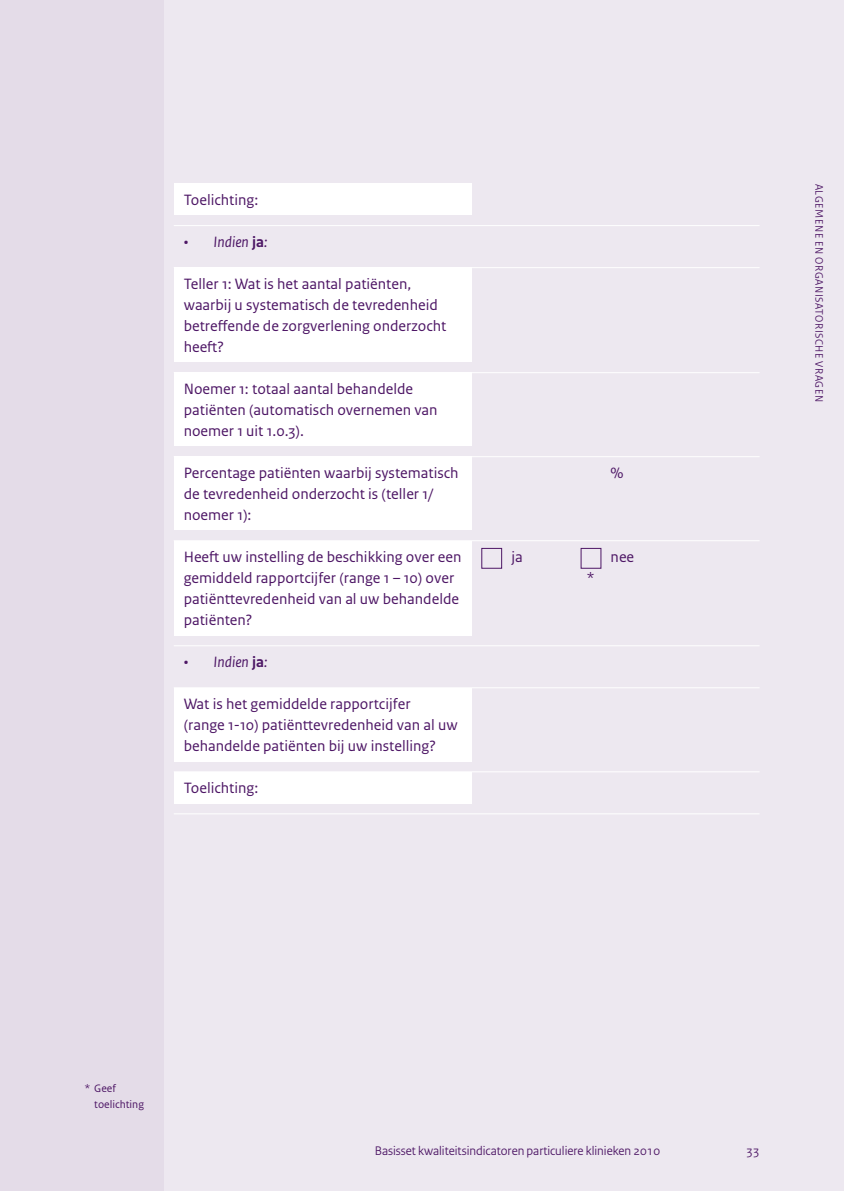
<style>
.page{position:relative;width:844px;height:1191px;background:#fff}
.page>*{position:absolute;margin:0;border:0;box-sizing:border-box;transform-origin:0 0}
.t1{font:15.75px/21px "Rijksoverheid Sans Text";color:#4d1665}
.t2{font:italic 15.75px "Rijksoverheid Sans Text";color:#4d1665}
.t3{font:13.12px "Rijksoverheid Sans";color:#4d1665}
.t4{font:11.38px "Rijksoverheid Sans";letter-spacing:.05em;color:#4d1665}
.t5{font:11.38px/15.8px "Rijksoverheid Sans Text";color:#4d1665}
.s1{font-weight:700;font-style:normal}
</style>
<div class="page">
<div style="left:0;top:0;width:843px;height:1191px;background:#ede8f0"></div>
<div style="left:0;top:0;width:164px;height:1191px;background:#e4dce8"></div>
<div style="left:174px;top:184px;width:297px;height:31px;background:#fff"></div>
<div style="left:174px;top:268px;width:297px;height:94px;background:#fff"></div>
<div style="left:174px;top:373px;width:297px;height:73px;background:#fff"></div>
<div style="left:174px;top:457px;width:297px;height:73px;background:#fff"></div>
<div style="left:174px;top:541px;width:297px;height:94px;background:#fff"></div>
<div style="left:174px;top:688px;width:297px;height:73px;background:#fff"></div>
<div style="left:174px;top:772px;width:297px;height:31px;background:#fff"></div>
<hr style="left:174px;top:225px;width:585px;height:1px;background:#fff">
<hr style="left:174px;top:267px;width:585px;height:1px;background:#fff">
<hr style="left:174px;top:372px;width:585px;height:1px;background:#fff">
<hr style="left:174px;top:456px;width:585px;height:1px;background:#fff">
<hr style="left:174px;top:540px;width:585px;height:1px;background:#fff">
<hr style="left:174px;top:687px;width:585px;height:1px;background:#fff">
<hr style="left:174px;top:771px;width:585px;height:1px;background:#fff">
<hr style="left:174px;top:813px;width:585px;height:1px;background:#fff">
<hr style="left:174px;top:645px;width:585px;height:1px;background:#fff">
<p class="t1" style="left:184px;top:189px;width:76px">Toelichting:</p>
<p class="t2" style="left:184px;top:233px;width:85px">• Indien <span class="s1">ja</span>:</p>
<p class="t1" style="left:184px;top:273px;width:264px">Teller 1: Wat is het aantal patiënten, waarbij u systematisch de tevredenheid betreffende de zorgverlening onderzocht heeft?</p>
<p class="t1" style="left:184px;top:378px;width:255px">Noemer 1: totaal aantal behandelde patiënten (automatisch overnemen van noemer 1 uit 1.0.3).</p>
<p class="t1" style="left:184px;top:462px;width:276px">Percentage patiënten waarbij systematisch</p>
<p class="t1" style="left:610px;top:462px;width:15px">%</p>
<p class="t1" style="left:184px;top:483px;width:251px">de tevredenheid onderzocht is (teller 1/ noemer 1):</p>
<p class="t1" style="left:184px;top:546px;width:279px">Heeft uw instelling de beschikking over een</p>
<p class="t1" style="left:511px;top:546px;width:13px">ja</p>
<p class="t1" style="left:610px;top:546px;width:25px">nee</p>
<p class="t1" style="left:184px;top:567px;width:272px">gemiddeld rapportcijfer (range 1 – 10) over</p>
<p class="t1" style="left:586px;top:567px;width:10px">*</p>
<p class="t1" style="left:184px;top:588px;width:277px">patiënttevredenheid van al uw behandelde patiënten?</p>
<p class="t2" style="left:184px;top:653px;width:85px">• Indien <span class="s1">ja</span>:</p>
<p class="t1" style="left:184px;top:693px;width:275px">Wat is het gemiddelde rapportcijfer<br>(range 1-10) patiënttevredenheid van al uw behandelde patiënten bij uw instelling?</p>
<p class="t1" style="left:184px;top:777px;width:76px">Toelichting:</p>
<p class="t4" style="left:825px;top:184px;width:220px;rotate:90deg">ALGEMENE EN ORGANISATORISCHE VRAGEN</p>
<p class="t5" style="left:94px;top:1080px;width:51px;text-indent:-10px">* Geef toelichting</p>
<p class="t3" style="left:374px;top:1143px;width:287px">Basisset kwaliteitsindicatoren particuliere klinieken 2010</p>
<p class="t3" style="left:746px;top:1143px;width:15px">33</p>
</div>
